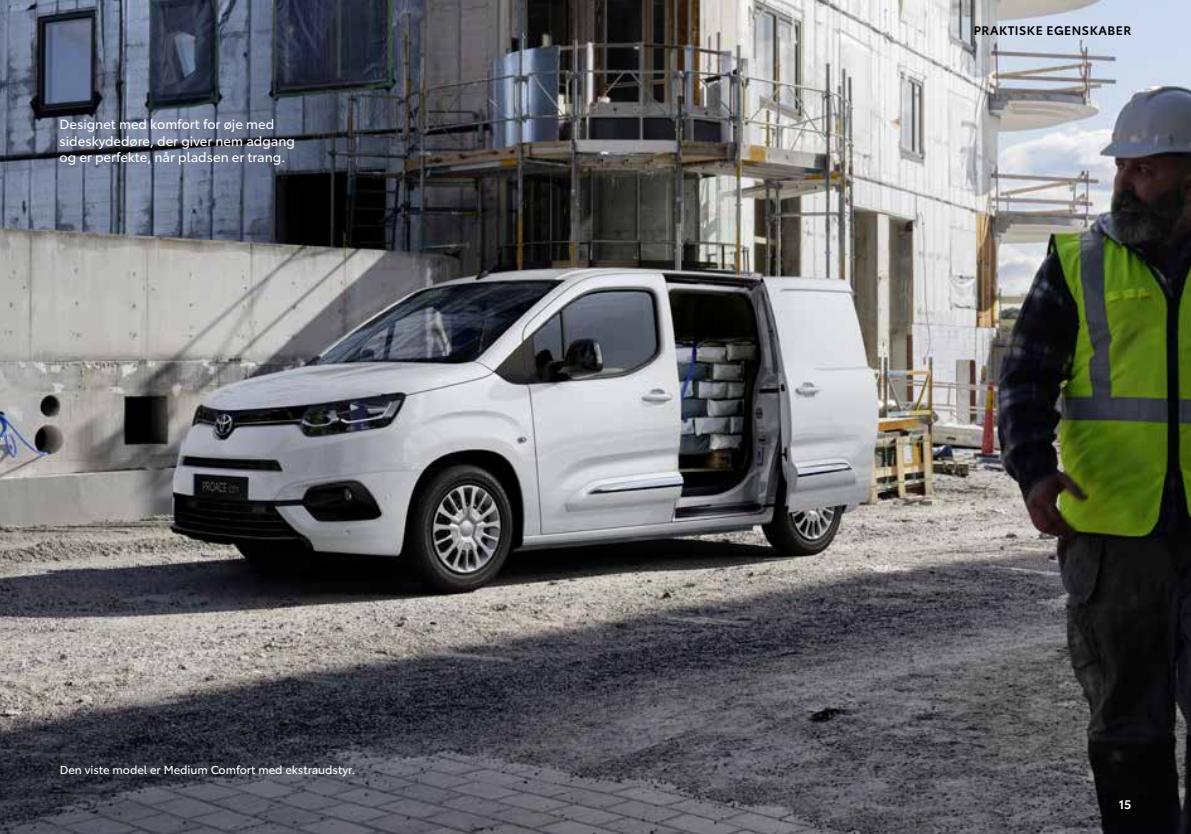
<style>
.page{position:relative;width:1191px;height:834px;background:#fff}
.page>*{position:absolute;margin:0;border:0;box-sizing:border-box;transform-origin:0 0}
.t1{font:13.12px/16.6px "Toyota Type";color:#fff}
.t2{font:600 12.25px "Toyota Type";letter-spacing:.04em;color:#000}
.t3{font:600 12.25px "Toyota Type";color:#fff}
.t4{font:11.38px "Toyota Type";color:#fff}
</style>
<div class="page">
<img style="left:0;top:0;width:1191px;height:833px">
<p class="t1" style="left:60px;top:115px;width:237px">Designet med komfort for øje med sideskydedøre, der giver nem adgang og er perfekte, når pladsen er trang.</p>
<p class="t4" style="left:60px;top:761px;width:297px">Den viste model er Medium Comfort med ekstraudstyr.</p>
<p class="t2" style="left:973px;top:21px;width:159px">PRAKTISKE EGENSKABER</p>
<p class="t3" style="left:1118px;top:794px;width:14px">15</p>
</div>
